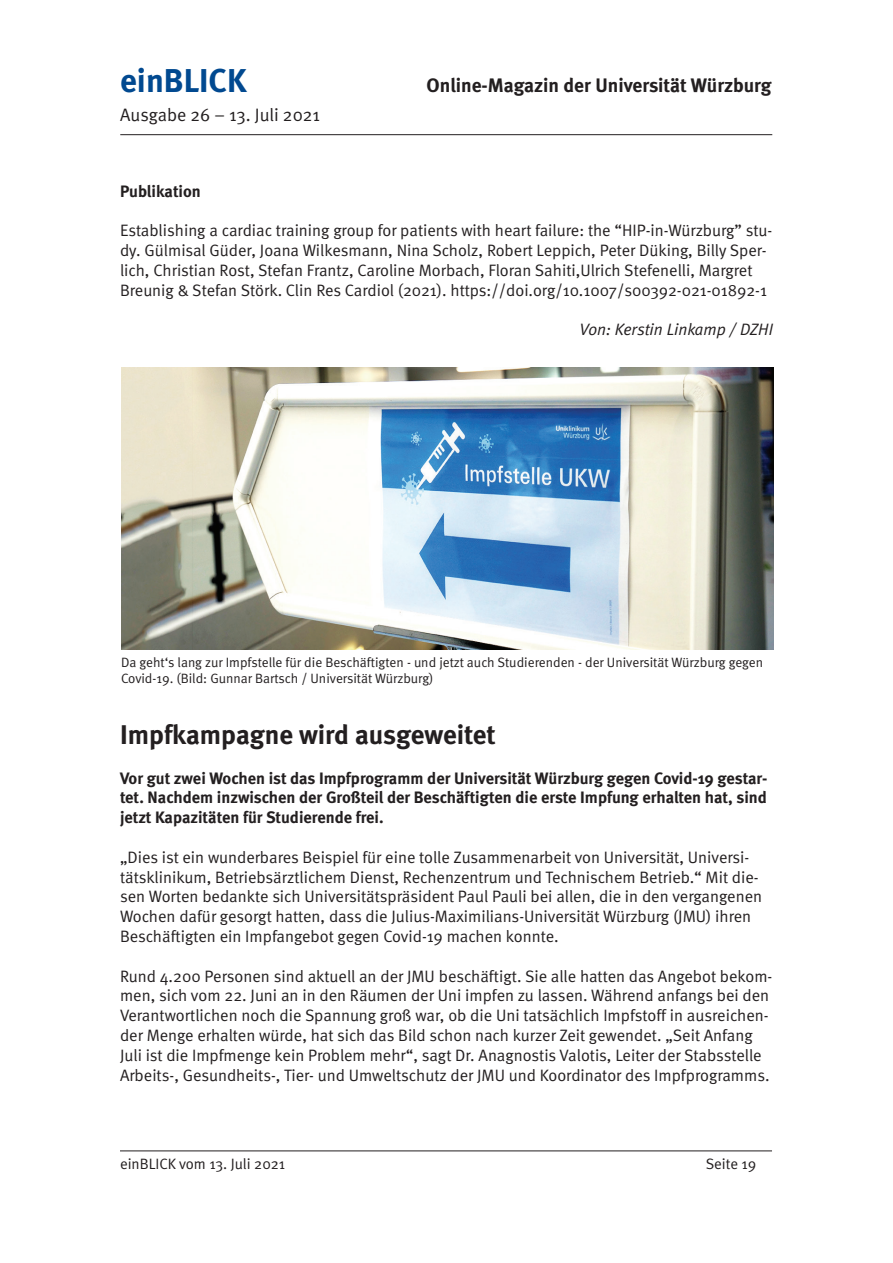
<style>
.page{position:relative;width:893px;height:1263px;background:#fff}
.page>*{position:absolute;margin:0;border:0;box-sizing:border-box;transform-origin:0 0}
.t1{font:700 33px "Meta";color:#014990}
.t2{font:700 27px "Meta";color:#231f20}
.t3{font:700 19.5px "Meta";color:#231f20}
.t4{font:18px "Meta Normal";color:#231f20}
.t5{font:16.5px/19.8px "Meta Normal";color:#231f20}
.t6{font:700 16.5px/19.8px "Meta";color:#231f20;text-align:justify}
.t7{font:italic 16.5px "Meta Normal";color:#231f20}
.t8{font:15px "Meta Normal";color:#231f20}
.t9{font:13.5px/16.2px "Meta Normal";color:#231f20}
</style>
<div class="page">
<hr style="left:120px;top:134px;width:652px;height:1px;background:#231f20">
<hr style="left:120px;top:1150px;width:652px;height:1px;background:#231f20">
<img style="left:121px;top:368px;width:652px;height:281px">
<h1 class="t1" style="left:120px;top:61px;width:128px">einBLICK</h1>
<p class="t3" style="left:427px;top:74px;width:346px">Online-Magazin der Universität Würzburg</p>
<p class="t4" style="left:120px;top:105px;width:201px">Ausgabe 26 – 13. Juli 2021</p>
<p class="t6" style="left:120px;top:181px;width:82px">Publikation</p>
<p class="t5" style="left:120px;top:221px;width:654px">Establishing a cardiac training group for patients with heart failure: the “HIP-in-Würzburg” stu&shy;dy. Gülmisal Güder, Joana Wilkesmann, Nina Scholz, Robert Leppich, Peter Düking, Billy Sper&shy;lich, Christian Rost, Stefan Frantz, Caroline Morbach, Floran Sahiti,Ulrich Stefenelli, Margret Breunig &amp; Stefan Störk. Clin Res Cardiol (2021). https://doi.org/10.1007/s00392-021-01892-1</p>
<p class="t7" style="left:580px;top:320px;width:195px">Von: Kerstin Linkamp / DZHI</p>
<p class="t9" style="left:121px;top:654px;width:644px">Da geht‘s lang zur Impfstelle für die Beschäftigten - und jetzt auch Studierenden - der Universität Würzburg gegen<br>Covid-19. (Bild: Gunnar Bartsch / Universität Würzburg)</p>
<h2 class="t2" style="left:120px;top:719px;width:377px">Impfkampagne wird ausgeweitet</h2>
<p class="t6" style="left:120px;top:768px;width:649px">Vor gut zwei Wochen ist das Impfprogramm der Universität Würzburg gegen Covid-19 gestar&shy;tet. Nachdem inzwischen der Großteil der Beschäftigten die erste Impfung erhalten hat, sind jetzt Kapazitäten für Studierende frei.</p>
<p class="t5" style="left:120px;top:847px;width:644px">„Dies ist ein wunderbares Beispiel für eine tolle Zusammenarbeit von Universität, Universi&shy;tätsklinikum, Betriebsärztlichem Dienst, Rechenzentrum und Technischem Betrieb.“ Mit die&shy;sen Worten bedankte sich Universitätspräsident Paul Pauli bei allen, die in den vergangenen Wochen dafür gesorgt hatten, dass die Julius-Maximilians-Universität Würzburg (JMU) ihren Beschäftigten ein Impfangebot gegen Covid-19 machen konnte.</p>
<p class="t5" style="left:120px;top:966px;width:654px">Rund 4.200 Personen sind aktuell an der JMU beschäftigt. Sie alle hatten das Angebot bekom&shy;men, sich vom 22. Juni an in den Räumen der Uni impfen zu lassen. Während anfangs bei den Verantwortlichen noch die Spannung groß war, ob die Uni tatsächlich Impfstoff in ausreichen&shy;der Menge erhalten würde, hat sich das Bild schon nach kurzer Zeit gewendet. „Seit Anfang Juli ist die Impfmenge kein Problem mehr“, sagt Dr. Anagnostis Valotis, Leiter der Stabsstelle Arbeits-, Gesundheits-, Tier- und Umweltschutz der JMU und Koordinator des Impfprogramms.</p>
<p class="t8" style="left:120px;top:1155px;width:167px">einBLICK vom 13. Juli 2021</p>
<p class="t8" style="left:706px;top:1155px;width:52px">Seite 19</p>
</div>
